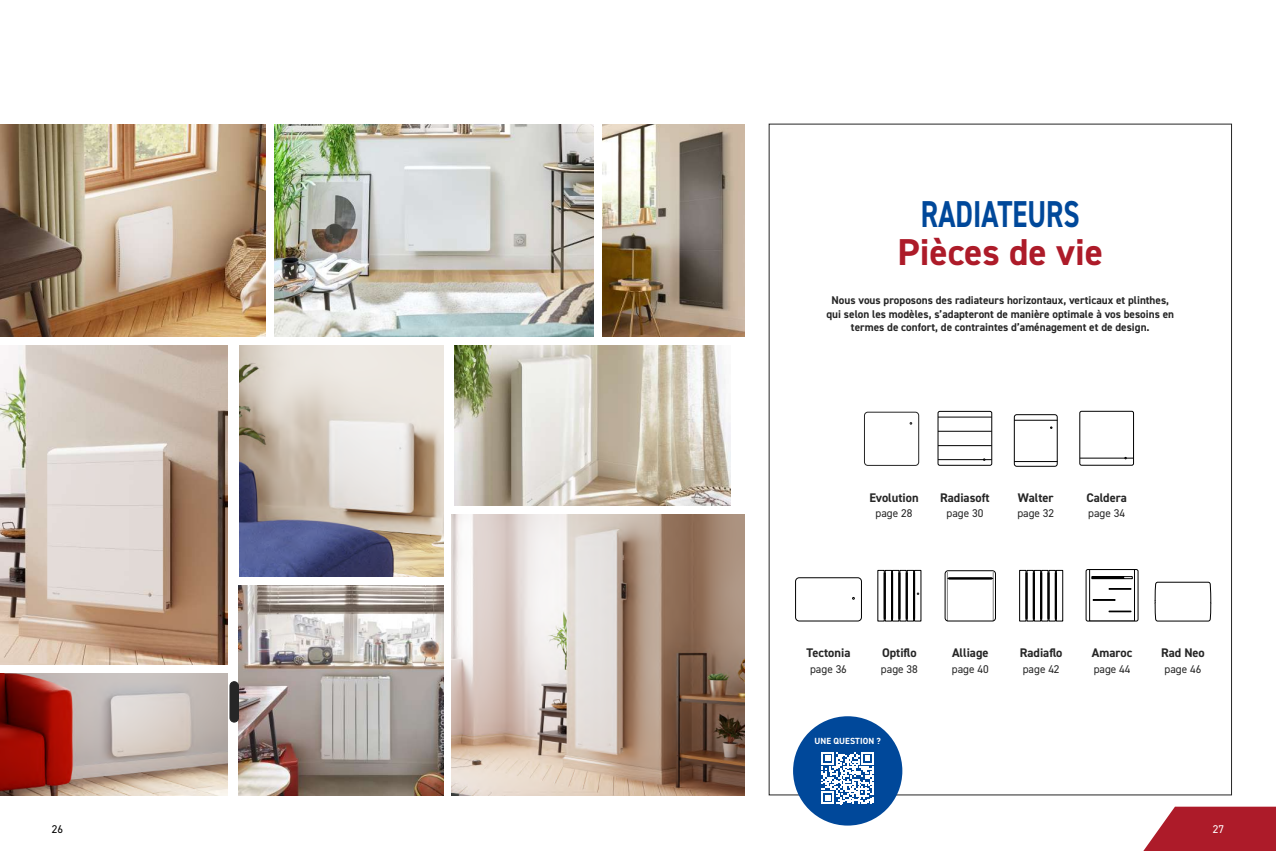
<style>
.page{position:relative;width:1276px;height:851px;background:#fff}
.page>*{position:absolute;margin:0;border:0;box-sizing:border-box;transform-origin:0 0}
.t1{font:700 37.5px "DIN2014";color:#ad1b29}
.t2{font:700 37.5px "DIN2014";color:#00489a;scale:.75 1}
.t3{font:700 12.5px "DIN2014";color:#262626}
.t4{font:700 11.25px/13.5px "DIN2014";color:#262626;text-align:center}
.t5{font:11.25px "DIN2014";color:#262626}
.t6{font:11.25px "DIN2014";color:#000}
.t7{font:11.25px "DIN2014";color:#fff}
.t8{font:700 8.88px "DIN2014";letter-spacing:.01em;color:#fff}
</style>
<div class="page">
<svg style="left:1144px;top:806px;width:132px;height:44px;background:#b73845"></svg>
<img style="left:0;top:124px;width:266px;height:213px">
<img style="left:452px;top:514px;width:292px;height:281px">
<img style="left:239px;top:585px;width:204px;height:210px">
<img style="left:275px;top:124px;width:319px;height:213px">
<img style="left:0;top:345px;width:228px;height:319px">
<img style="left:0;top:673px;width:228px;height:122px">
<img style="left:454px;top:345px;width:276px;height:160px">
<img style="left:239px;top:345px;width:204px;height:231px">
<div style="left:230px;top:681px;width:8px;height:41px;background:#262626;border-radius:4px"></div>
<div style="left:230px;top:681px;width:9px;height:41px;border:1px solid #262626;border-radius:4px"></div>
<img style="left:602px;top:124px;width:142px;height:213px">
<div style="left:793px;top:716px;width:109px;height:109px;background:#00489a;border-radius:50%"></div>
<svg style="left:821px;top:752px;width:53px;height:52px"></svg>
<hr style="left:938px;top:459px;width:53px;height:1px;background:#000">
<hr style="left:938px;top:445px;width:53px;height:1px;background:#000">
<hr style="left:938px;top:431px;width:53px;height:1px;background:#000">
<hr style="left:938px;top:417px;width:53px;height:1px;background:#000">
<div style="left:938px;top:411px;width:54px;height:54px;border:1px solid #000;border-radius:2px"></div>
<div style="left:1014px;top:414px;width:43px;height:52px;border:1px solid #000;border-radius:2px"></div>
<hr style="left:1014px;top:420px;width:43px;height:1px;background:#000">
<hr style="left:1014px;top:461px;width:43px;height:1px;background:#000">
<hr style="left:1079px;top:458px;width:54px;height:1px;background:#000">
<div style="left:1079px;top:411px;width:54px;height:54px;border:1px solid #000;border-radius:2px"></div>
<div style="left:864px;top:412px;width:55px;height:53px;border:1px solid #262626;border-radius:3px"></div>
<div style="left:795px;top:577px;width:66px;height:44px;border:1px solid #000;border-radius:4px"></div>
<div style="left:885px;top:570px;width:6px;height:51px;border:1px solid #000"></div>
<div style="left:914px;top:570px;width:7px;height:51px;border:1px solid #000"></div>
<div style="left:892px;top:570px;width:7px;height:51px;border:1px solid #000"></div>
<div style="left:907px;top:570px;width:6px;height:51px;border:1px solid #000"></div>
<div style="left:884px;top:572px;width:1px;height:46px;border:1px solid #000"></div>
<div style="left:891px;top:572px;width:1px;height:46px;border:1px solid #000"></div>
<div style="left:898px;top:572px;width:2px;height:46px;border:1px solid #000"></div>
<div style="left:906px;top:572px;width:1px;height:46px;border:1px solid #000"></div>
<div style="left:913px;top:572px;width:1px;height:46px;border:1px solid #000"></div>
<div style="left:945px;top:570px;width:50px;height:51px;border:1px solid #000;border-radius:3px"></div>
<svg style="left:948px;top:577px;width:45px;height:2px"></svg>
<hr style="left:993px;top:572px;width:1px;height:49px;background:#000">
<hr style="left:947px;top:572px;width:1px;height:49px;background:#000">
<div style="left:1019px;top:570px;width:7px;height:51px;border:1px solid #000"></div>
<div style="left:1026px;top:570px;width:7px;height:51px;border:1px solid #000"></div>
<div style="left:1056px;top:570px;width:7px;height:51px;border:1px solid #000"></div>
<div style="left:1034px;top:570px;width:7px;height:51px;border:1px solid #000"></div>
<div style="left:1048px;top:570px;width:7px;height:51px;border:1px solid #000"></div>
<div style="left:1025px;top:572px;width:2px;height:46px;border:1px solid #000"></div>
<div style="left:1033px;top:572px;width:1px;height:46px;border:1px solid #000"></div>
<div style="left:1040px;top:572px;width:2px;height:46px;border:1px solid #000"></div>
<div style="left:1047px;top:572px;width:2px;height:46px;border:1px solid #000"></div>
<div style="left:1055px;top:572px;width:1px;height:46px;border:1px solid #000"></div>
<svg style="left:1089px;top:571px;width:44px;height:48px"></svg>
<div style="left:1086px;top:569px;width:52px;height:52px;border:1px solid #000;border-radius:2px"></div>
<svg style="left:1154px;top:581px;width:57px;height:40px"></svg>
<h1 class="t2" style="left:921px;top:189px;width:213px">RADIATEURS</h1>
<h1 class="t1" style="left:897px;top:227px;width:207px">Pièces de vie</h1>
<p class="t4" style="left:826px;top:293px;width:349px">Nous vous proposons des radiateurs horizontaux, verticaux et plinthes, qui selon les modèles, s’adapteront de manière optimale à vos besoins en termes de confort, de contraintes d’aménagement et de design.</p>
<p class="t3" style="left:869px;top:489px;width:51px">Evolution</p>
<p class="t5" style="left:875px;top:506px;width:38px">page 28</p>
<p class="t3" style="left:940px;top:489px;width:51px">Radiasoft</p>
<p class="t5" style="left:946px;top:506px;width:38px">page 30</p>
<p class="t3" style="left:1017px;top:489px;width:37px">Walter</p>
<p class="t5" style="left:1017px;top:506px;width:38px">page 32</p>
<p class="t3" style="left:1086px;top:489px;width:42px">Caldera</p>
<p class="t5" style="left:1088px;top:506px;width:38px">page 34</p>
<p class="t3" style="left:806px;top:644px;width:45px">Tectonia</p>
<p class="t5" style="left:810px;top:661px;width:38px">page 36</p>
<p class="t3" style="left:882px;top:644px;width:36px">Optiflo</p>
<p class="t5" style="left:881px;top:661px;width:38px">page 38</p>
<p class="t8" style="left:814px;top:735px;width:68px">UNE QUESTION ?</p>
<p class="t3" style="left:952px;top:644px;width:38px">Alliage</p>
<p class="t5" style="left:952px;top:661px;width:38px">page 40</p>
<p class="t3" style="left:1020px;top:644px;width:44px">Radiaflo</p>
<p class="t5" style="left:1022px;top:661px;width:38px">page 42</p>
<p class="t3" style="left:1091px;top:644px;width:42px">Amaroc</p>
<p class="t5" style="left:1093px;top:661px;width:38px">page 44</p>
<p class="t3" style="left:1161px;top:644px;width:45px">Rad Neo</p>
<p class="t5" style="left:1164px;top:661px;width:38px">page 46</p>
<p class="t6" style="left:52px;top:822px;width:13px">26</p>
<p class="t7" style="left:1212px;top:822px;width:13px">27</p>
</div>
